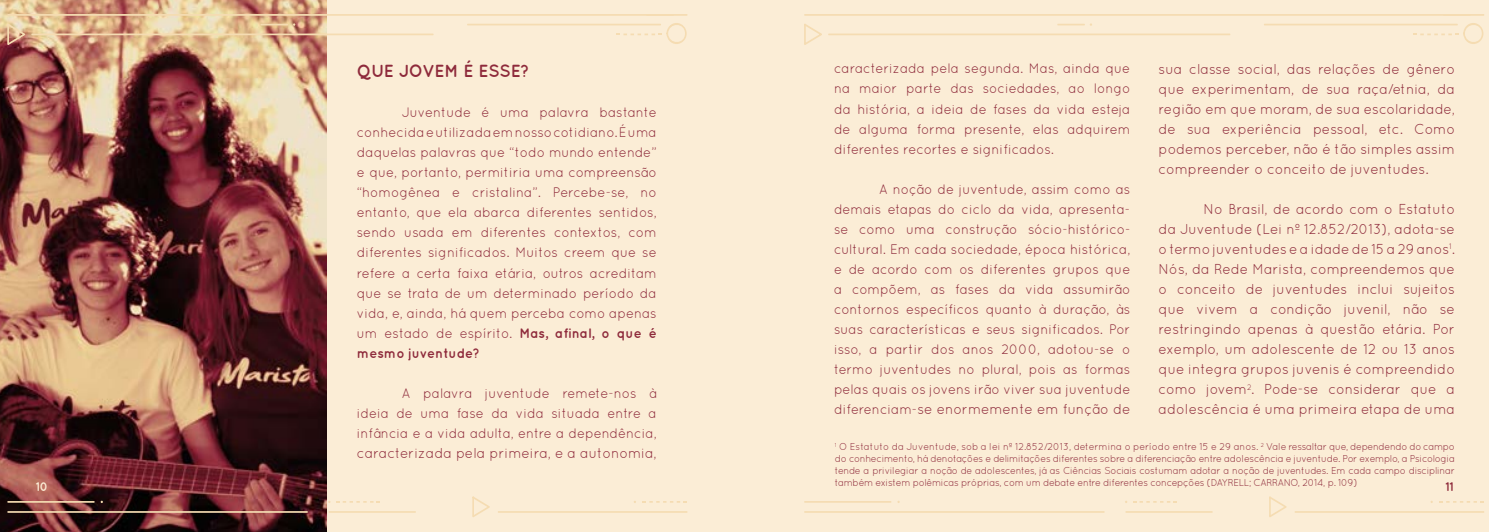
<style>
.page{position:relative;width:1489px;height:532px;background:#fff}
.page>*{position:absolute;margin:0;border:0;box-sizing:border-box;transform-origin:0 0}
.t1{font:700 17.5px "Quicksand";color:#8e2a3b;scale:.96 1}
.t2{font:14.38px/20px "Quicksand";color:#8e2a3b;text-align:justify;scale:.96 1}
.t3{font:13.75px/20px "Quicksand";color:#8e2a3b;text-align:justify;scale:.96 1}
.t4{font:700 12.5px "Quicksand";color:#fbedd6;scale:.96 1}
.t5{font:700 12.5px "Quicksand";color:#8e2a3b;scale:.96 1}
.t6{font:10px/12px "Quicksand";letter-spacing:-.03em;color:#8e2a3b;text-align:justify;scale:.96 1}
.s1{font-weight:700}
.s2{font-size:13.75px}
</style>
<div class="page">
<div style="left:264px;top:0;width:1224px;height:531px;background:#fbedd6"></div>
<svg style="left:804px;top:511px;width:300px;height:1px"></svg>
<svg style="left:1125px;top:511px;width:87px;height:1px"></svg>
<svg style="left:804px;top:501px;width:87px;height:1px"></svg>
<svg style="left:1439px;top:501px;width:44px;height:1px"></svg>
<svg style="left:1295px;top:511px;width:189px;height:1px"></svg>
<svg style="left:1269px;top:496px;width:17px;height:21px"></svg>
<svg style="left:1125px;top:501px;width:51px;height:2px"></svg>
<svg style="left:804px;top:14px;width:680px;height:2px"></svg>
<svg style="left:1264px;top:23px;width:219px;height:21px"></svg>
<svg style="left:804px;top:23px;width:426px;height:22px"></svg>
<img style="left:0;top:0;width:326px;height:531px">
<svg style="left:7px;top:511px;width:301px;height:1px"></svg>
<svg style="left:329px;top:511px;width:87px;height:1px"></svg>
<svg style="left:7px;top:501px;width:88px;height:1px"></svg>
<svg style="left:336px;top:501px;width:44px;height:1px"></svg>
<svg style="left:643px;top:501px;width:43px;height:1px"></svg>
<svg style="left:498px;top:511px;width:189px;height:1px"></svg>
<svg style="left:472px;top:496px;width:18px;height:21px"></svg>
<svg style="left:7px;top:14px;width:680px;height:2px"></svg>
<svg style="left:31px;top:34px;width:403px;height:1px"></svg>
<svg style="left:467px;top:23px;width:219px;height:21px"></svg>
<svg style="left:7px;top:23px;width:18px;height:22px"></svg>
<svg style="left:260px;top:23px;width:35px;height:3px"></svg>
<p class="t1" style="left:357px;top:61px;width:181px">QUE JOVEM É ESSE?</p>
<p class="t3" style="left:357px;top:102px;width:314px;text-indent:45px">Juventude é uma palavra bastante conhecida e utilizada em nosso cotidiano. É uma daquelas palavras que “todo mundo entende” e que, portanto, permitiria uma compreensão “homogênea e cristalina”. Percebe-se, no entanto, que ela abarca diferentes sentidos, sendo usada em diferentes contextos, com diferentes significados. Muitos creem que se refere a certa faixa etária, outros acreditam que se trata de um determinado período da vida, e, ainda, há quem perceba como apenas um estado de espírito. <span class="s1">Mas, afinal, o que é mesmo juventude?</span></p>
<p class="t3" style="left:357px;top:382px;width:314px;text-indent:45px">A palavra juventude remete-nos à ideia de uma fase da vida situada entre a infância e a vida adulta, entre a dependência,</p>
<p class="t2" style="left:357px;top:442px;width:314px">caracterizada pela primeira, e a autonomia,</p>
<p class="t2" style="left:1158px;top:59px;width:310px">sua classe social, das relações de gênero que experimentam, de sua raça/etnia, da região em que moram, de sua escolaridade, de sua experiência pessoal, etc. Como podemos perceber, não é tão simples assim compreender o conceito de juventudes.</p>
<p class="t2" style="left:1158px;top:199px;width:310px;text-indent:45px">No Brasil, de acordo com o Estatuto da Juventude (Lei nº 12.852/2013), adota-se o termo juventudes e a idade de 15 a 29 anos<sup>1</sup>.<br>Nós, da Rede Marista, compreendemos que o conceito de juventudes inclui sujeitos que vivem a condição juvenil, não se restringindo apenas à questão etária. Por exemplo, um adolescente de 12 ou 13 anos que integra grupos juvenis é compreendido como jovem<sup>2</sup>. Pode-se considerar que a adolescência é uma primeira etapa de uma</p>
<p class="t6" style="left:834px;top:440px;width:647px"><sup>1</sup> O Estatuto da Juventude, sob a lei nº 12.852/2013, determina o período entre 15 e 29 anos. <sup>2</sup> Vale ressaltar que, dependendo do campo do conhecimento, há denotações e delimitações diferentes sobre a diferenciação entre adolescência e juventude. Por exemplo, a Psicologia tende a privilegiar a noção de adolescentes, já as Ciências Sociais costumam adotar a noção de juventudes. Em cada campo disciplinar também existem polêmicas próprias, com um debate entre diferentes concepções (DAYRELL; CARRANO, 2014, p. 109)</p>
<p class="t3" style="left:834px;top:58px;width:310px">caracterizada pela segunda. Mas, ainda que na maior parte das sociedades, ao longo da história, a ideia de fases da vida esteja de alguma forma presente, elas adquirem diferentes recortes e significados.</p>
<p class="t3" style="left:834px;top:178px;width:310px;text-indent:45px">A noção de juventude, assim como as demais etapas do ciclo da vida, apresenta&shy;se como uma construção sócio-histórico&shy;cultural. Em cada sociedade, época histórica, e de acordo com os diferentes grupos que a compõem, as fases da vida assumirão contornos específicos quanto à duração, às suas características e seus significados. Por isso, a partir dos anos 2000, adotou-se o termo juventudes no plural, pois as formas pelas quais os jovens irão viver sua juventude</p>
<p class="t2" style="left:834px;top:398px;width:310px"><span class="s2">diferenciam-</span>se enormemente em função de</p>
<p class="t4" style="left:36px;top:479px;width:15px">10</p>
<p class="t5" style="left:1445px;top:479px;width:10px">11</p>
</div>
